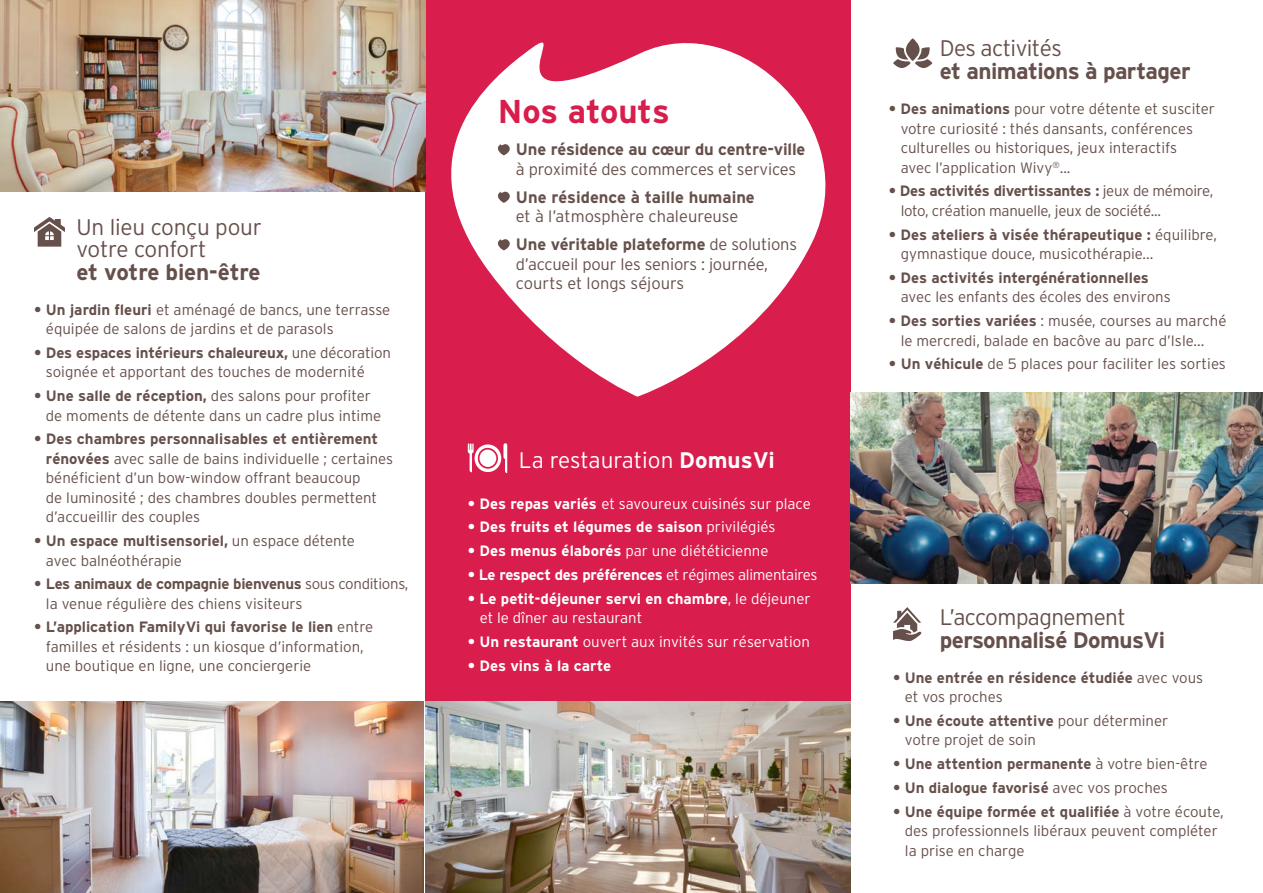
<style>
.page{position:relative;width:1263px;height:893px;background:#fff}
.page>*{position:absolute;margin:0;border:0;box-sizing:border-box;transform-origin:0 0}
.t1{font:700 33px "Interstate";color:#d91d4d}
.t2{font:700 22.5px "Interstate";letter-spacing:-.025em;color:#66504b}
.t3{font:300 22.5px "Interstate";letter-spacing:-.025em;color:#66504b}
.t4{font:300 22.5px "Interstate";color:#fff}
.t5{font:700 16.5px/19.5px "Interstate";letter-spacing:-.01em;color:#66504b}
.t6{font:300 16.5px/19.5px "Interstate";letter-spacing:-.01em;color:#66504b}
.t7{font:300 15px/19.5px "Interstate";color:#66504b}
.t8{font:700 15px/19.5px "Interstate";color:#66504b}
.t9{font:300 15px/19.5px "Interstate";color:#fff}
.t10{font:700 15px "Interstate";letter-spacing:-.01em;color:#fff}
.t11{font:300 15px/19.5px "Interstate";letter-spacing:-.02em;color:#66504b}
.s1{font-weight:700}
.s2{font-weight:300}
</style>
<div class="page">
<svg style="left:893px;top:47px;width:39px;height:21px"></svg>
<svg style="left:906px;top:38px;width:13px;height:23px"></svg>
<svg style="left:893px;top:607px;width:29px;height:34px"></svg>
<div style="left:425px;top:0;width:425px;height:702px;background:#d91d4d"></div>
<img style="left:425px;top:702px;width:425px;height:191px">
<img style="left:0;top:0;width:425px;height:191px">
<img style="left:0;top:702px;width:423px;height:191px">
<svg style="left:401px;top:7px;width:450px;height:390px;fill:#fff"></svg>
<svg style="left:496px;top:143px;width:15px;height:12px"></svg>
<svg style="left:496px;top:190px;width:15px;height:13px"></svg>
<svg style="left:496px;top:238px;width:15px;height:12px"></svg>
<svg style="left:34px;top:217px;width:31px;height:30px"></svg>
<svg style="left:468px;top:443px;width:39px;height:30px"></svg>
<div style="left:479px;top:450px;width:17px;height:17px;background:#fff;border-radius:50%"></div>
<img style="left:850px;top:392px;width:413px;height:192px">
<p class="t3" style="left:77px;top:213px;width:187px">Un lieu conçu pour</p>
<p class="t3" style="left:77px;top:236px;width:132px">votre confort</p>
<p class="t2" style="left:77px;top:258px;width:186px">et votre bien-être</p>
<p class="t7" style="left:46px;top:299px;width:346px;text-indent:-12px"><span class="s1">• Un jardin fleuri</span> et aménagé de bancs, une terrasse équipée de salons de jardins et de parasols</p>
<p class="t7" style="left:46px;top:343px;width:347px;text-indent:-12px"><span class="s1">• Des espaces intérieurs chaleureux,</span> une décoration soignée et apportant des touches de modernité</p>
<p class="t7" style="left:46px;top:386px;width:337px;text-indent:-12px"><span class="s1">• Une salle de réception,</span> des salons pour profiter de moments de détente dans un cadre plus intime</p>
<p class="t7" style="left:46px;top:429px;width:349px;text-indent:-12px"><span class="s1">• Des chambres personnalisables et entièrement rénovées</span> avec salle de bains individuelle ; certaines bénéficient d’un bow-window offrant beaucoup<br>de luminosité ; des chambres doubles permettent d’accueillir des couples</p>
<p class="t7" style="left:46px;top:531px;width:311px;text-indent:-12px"><span class="s1">• Un espace multisensoriel,</span> un espace détente avec balnéothérapie</p>
<p class="t7" style="left:46px;top:574px;width:364px;text-indent:-12px"><span class="s1">• Les animaux de compagnie bienvenus</span> sous conditions, la venue régulière des chiens visiteurs</p>
<p class="t7" style="left:46px;top:617px;width:329px;text-indent:-12px"><span class="s1">• L’application FamilyVi qui favorise le lien</span> entre familles et résidents : un kiosque d’information, une boutique en ligne, une conciergerie</p>
<p class="t1" style="left:498px;top:91px;width:173px">Nos atouts</p>
<p class="t5" style="left:516px;top:140px;width:291px">Une résidence au cœur du centre-ville <span class="s2">à proximité des commerces et services</span></p>
<p class="t5" style="left:516px;top:187px;width:240px">Une résidence à taille humaine <span class="s2">et à l’atmosphère chaleureuse</span></p>
<p class="t6" style="left:516px;top:235px;width:283px"><span class="s1">Une véritable plateforme</span> de solutions d’accueil pour les seniors : journée, courts et longs séjours</p>
<p class="t4" style="left:519px;top:446px;width:258px">La restauration <span class="s1">DomusVi</span></p>
<p class="t9" style="left:468px;top:494px;width:345px"><span class="s1">• Des repas variés</span> et savoureux cuisinés sur place</p>
<p class="t10" style="left:468px;top:518px;width:309px">• Des fruits et légumes de saison <span class="s2">privilégiés</span></p>
<p class="t9" style="left:468px;top:541px;width:302px"><span class="s1">• Des menus élaborés</span> par une diététicienne</p>
<p class="t10" style="left:468px;top:566px;width:351px">• Le respect des préférences <span class="s2">et régimes alimentaires</span></p>
<p class="t9" style="left:480px;top:589px;width:332px;text-indent:-12px"><span class="s1">• Le petit-déjeuner servi en chambre</span>, le déjeuner et le dîner au restaurant</p>
<p class="t9" style="left:468px;top:632px;width:344px"><span class="s1">• Un restaurant</span> ouvert aux invités sur réservation</p>
<p class="t10" style="left:468px;top:656px;width:145px">• Des vins à la carte</p>
<p class="t3" style="left:940px;top:35px;width:124px">Des activités</p>
<p class="t2" style="left:940px;top:57px;width:252px">et animations à partager</p>
<p class="t7" style="left:901px;top:99px;width:316px;text-indent:-12px"><span class="s1">• Des animations</span> pour votre détente et susciter votre curiosité : thés dansants, conférences culturelles ou historiques, jeux interactifs<br>avec l’application Wivy<sup>®</sup>...</p>
<p class="t11" style="left:901px;top:181px;width:314px;text-indent:-12px"><span class="s1">• Des activités divertissantes :</span> jeux de mémoire, loto, création manuelle, jeux de société...</p>
<p class="t7" style="left:901px;top:224px;width:318px;text-indent:-12px"><span class="s1">• Des ateliers à visée thérapeutique :</span> équilibre, gymnastique douce, musicothérapie...</p>
<p class="t8" style="left:901px;top:268px;width:271px;text-indent:-12px">• Des activités intergénérationnelles <span class="s2">avec les enfants des écoles des environs</span></p>
<p class="t7" style="left:901px;top:311px;width:327px;text-indent:-12px"><span class="s1">• Des sorties variées</span> : musée, courses au marché le mercredi, balade en bacôve au parc d’Isle...</p>
<p class="t7" style="left:889px;top:354px;width:339px"><span class="s1">• Un véhicule</span> de 5 places pour faciliter les sorties</p>
<p class="t3" style="left:940px;top:603px;width:187px">L’accompagnement</p>
<p class="t2" style="left:940px;top:626px;width:227px">personnalisé DomusVi</p>
<p class="t8" style="left:905px;top:668px;width:300px;text-indent:-12px">• Une entrée en résidence étudiée <span class="s2">avec vous et vos proches</span></p>
<p class="t7" style="left:905px;top:711px;width:265px;text-indent:-12px"><span class="s1">• Une écoute attentive</span> pour déterminer votre projet de soin</p>
<p class="t8" style="left:893px;top:754px;width:316px">• Une attention permanente <span class="s2">à votre bien-être</span></p>
<p class="t8" style="left:893px;top:778px;width:276px">• Un dialogue favorisé <span class="s2">avec vos proches</span></p>
<p class="t7" style="left:905px;top:802px;width:320px;text-indent:-12px"><span class="s1">• Une équipe formée et qualifiée</span> à votre écoute, des professionnels libéraux peuvent compléter la prise en charge</p>
</div>
